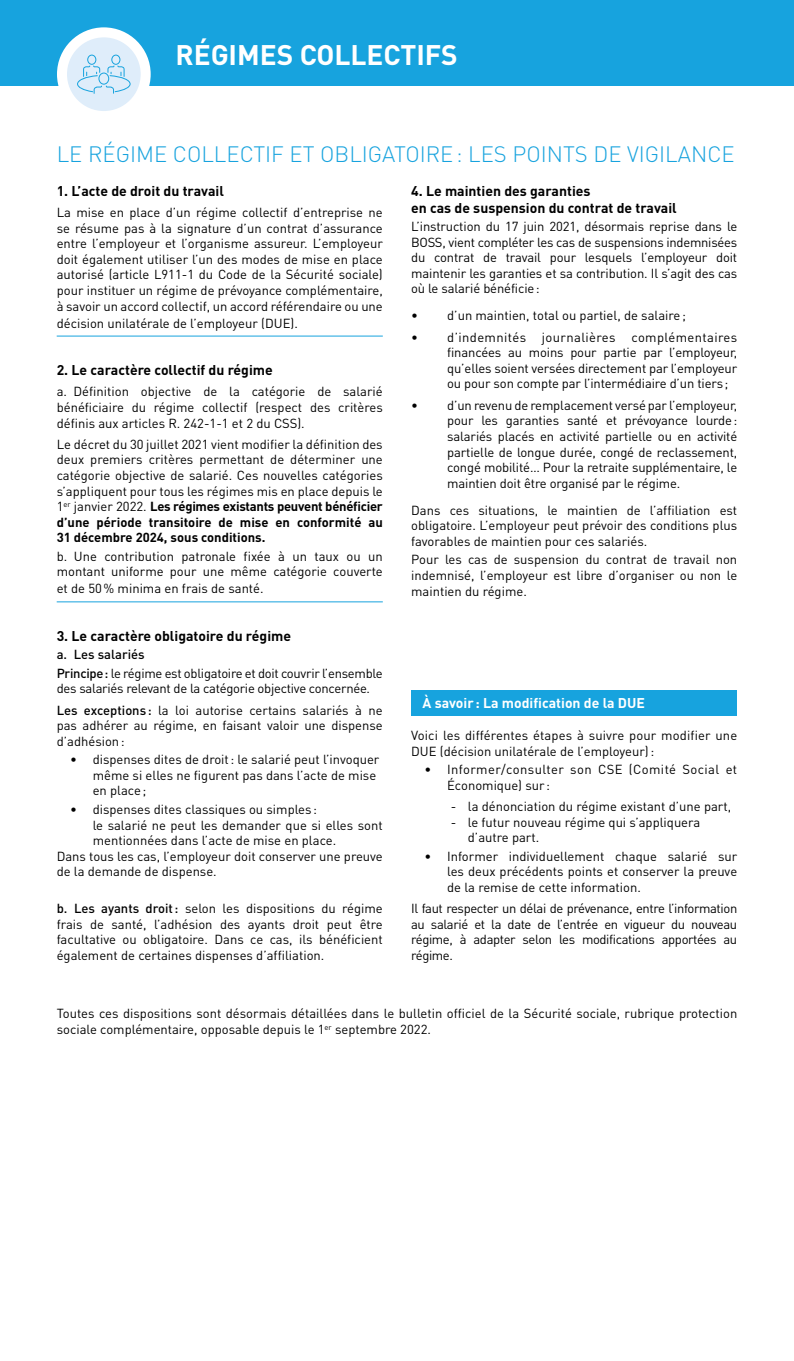
<style>
.page{position:relative;width:794px;height:1361px;background:#fff}
.page>*{position:absolute;margin:0;border:0;box-sizing:border-box;transform-origin:0 0}
.t1{font:700 28px "DIN Pro";color:#fff}
.t2{font:300 22px "DIN Pro";color:#17a3de}
.t3{font:700 14px/16.8px "DIN Pro";color:#000}
.t4{font:700 14px "DIN Pro";color:#fff}
.t5{font:13px/15.6px "DIN Pro";color:#000;text-align:justify}
.t6{font:13px/18.4px "DIN Pro";letter-spacing:-.02em;color:#000}
.t7{font:13px/15.6px "DIN Pro";letter-spacing:.03em;color:#000}
.s1{font-weight:700}
.s2{font-weight:500}
</style>
<div class="page">
<div style="left:411px;top:690px;width:326px;height:25px;background:#17a3de"></div>
<hr style="left:57px;top:335px;width:326px;height:1px;background:#17a3de">
<hr style="left:57px;top:601px;width:326px;height:1px;background:#17a3de">
<div style="left:0;top:0;width:794px;height:85px;background:#17a3de"></div>
<svg style="left:62px;top:32px;width:84px;height:84px;background:#e6f0fb"></svg>
<div style="left:57px;top:27px;width:94px;height:94px;border:10px solid #fff;border-radius:50%"></div>
<svg style="left:77px;top:55px;width:54px;height:39px;background:#c5e3f6"></svg>
<h1 class="t1" style="left:175px;top:37px;width:284px">RÉGIMES COLLECTIFS</h1>
<h2 class="t2" style="left:57px;top:140px;width:679px">LE RÉGIME COLLECTIF ET OBLIGATOIRE: LES POINTS DE VIGILANCE</h2>
<p class="t3" style="left:57px;top:182px;width:169px">1. L’acte de droit du travail</p>
<p class="t5" style="left:57px;top:204px;width:328px">La mise en place d’un régime collectif d’entreprise ne se résume pas à la signature d’un contrat d’assurance entre l’employeur et l’organisme assureur. L’employeur doit également utiliser l’un des modes de mise en place autorisé (article L911-1 du Code de la Sécurité sociale) pour instituer un régime de prévoyance complémentaire, à savoir un accord collectif, un accord référendaire ou une décision unilatérale de l’employeur (DUE).</p>
<p class="t3" style="left:57px;top:361px;width:218px">2. Le caractère collectif du régime</p>
<p class="t5" style="left:57px;top:383px;width:327px">a. Définition objective de la catégorie de salarié bénéficiaire du régime collectif (respect des critères définis aux articles R. 242-1-1 et 2 du CSS).</p>
<p class="t5" style="left:57px;top:436px;width:328px">Le décret du 30 juillet 2021 vient modifier la définition des deux premiers critères permettant de déterminer une catégorie objective de salarié. Ces nouvelles catégories s’appliquent pour tous les régimes mis en place depuis le 1<sup>er</sup> janvier 2022. <span class="s1">Les régimes existants peuvent bénéficier d’une période transitoire de mise en conformité au 31 décembre 2024, sous conditions.</span></p>
<p class="t5" style="left:57px;top:548px;width:328px;line-height:16.2px">b. Une contribution patronale fixée à un taux ou un montant uniforme pour une même catégorie couverte et de 50% minima en frais de santé.</p>
<p class="t3" style="left:57px;top:627px;width:236px">3. Le caractère obligatoire du régime</p>
<p class="t6" style="left:57px;top:645px;width:327px"><span class="s2">a. Les salariés<br>Principe:</span> le régime est obligatoire et doit couvrir l’ensemble</p>
<p class="t6" style="left:57px;top:678px;width:328px;line-height:21.2px">des salariés relevant de la catégorie objective concernée.<br><span class="s2">Les exceptions :</span> la loi autorise certains salariés à ne</p>
<p class="t5" style="left:57px;top:717px;width:328px">pas adhérer au régime, en faisant valoir une dispense d’adhésion:</p>
<p class="t5" style="left:93px;top:751px;width:288px;text-align:left;text-indent:-23px">• dispenses dites de droit: le salarié peut l’invoquer même si elles ne figurent pas dans l’acte de mise en place;</p>
<p class="t5" style="left:70px;top:801px;width:249px">• dispenses dites classiques ou simples :</p>
<p class="t5" style="left:93px;top:817px;width:291px">le salarié ne peut les demander que si elles sont</p>
<p class="t5" style="left:93px;top:832px;width:245px">mentionnées dans l’acte de mise en place.</p>
<p class="t5" style="left:57px;top:848px;width:327px">Dans tous les cas, l’employeur doit conserver une preuve</p>
<p class="t5" style="left:57px;top:863px;width:162px">de la demande de dispense.</p>
<p class="t5" style="left:57px;top:900px;width:328px"><span class="s2">b. Les ayants droit:</span> selon les dispositions du régime frais de santé, l’adhésion des ayants droit peut être facultative ou obligatoire. Dans ce cas, ils bénéficient également de certaines dispenses d’affiliation.</p>
<p class="t3" style="left:411px;top:182px;width:267px">4. Le maintien des garanties<br>en cas de suspension du contrat de travail</p>
<p class="t5" style="left:411px;top:218px;width:328px">L’instruction du 17 juin 2021, désormais reprise dans le BOSS, vient compléter les cas de suspensions indemnisées du contrat de travail pour lesquels l’employeur doit maintenir les garanties et sa contribution. Il s’agit des cas où le salarié bénéficie:</p>
<p class="t5" style="left:411px;top:308px;width:276px">• d’un maintien, total ou partiel, de salaire;</p>
<p class="t5" style="left:447px;top:329px;width:292px;text-indent:-36px">• d’indemnités journalières complémentaires financées au moins pour partie par l’employeur, qu’elles soient versées directement par l’employeur ou pour son compte par l’intermédiaire d’un tiers;</p>
<p class="t5" style="left:447px;top:397px;width:292px;text-indent:-36px">• d’un revenu de remplacement versé par l’employeur, pour les garanties santé et prévoyance lourde: salariés placés en activité partielle ou en activité partielle de longue durée, congé de reclassement, congé mobilité… Pour la retraite supplémentaire, le maintien doit être organisé par le régime.</p>
<p class="t5" style="left:411px;top:502px;width:328px">Dans ces situations, le maintien de l’affiliation est obligatoire. L’employeur peut prévoir des conditions plus favorables de maintien pour ces salariés.</p>
<p class="t5" style="left:411px;top:551px;width:327px">Pour les cas de suspension du contrat de travail non indemnisé, l’employeur est libre d’organiser ou non le maintien du régime.</p>
<p class="t4" style="left:422px;top:693px;width:224px">À savoir : La modification de la DUE</p>
<p class="t5" style="left:411px;top:727px;width:327px">Voici les différentes étapes à suivre pour modifier une<br>DUE (décision unilatérale de l’employeur):</p>
<p class="t7" style="left:447px;top:761px;width:291px;text-indent:-23px">• Informer/consulter son CSE (Comité Social et<br>Économique) sur :</p>
<p class="t5" style="left:451px;top:798px;width:282px">- la dénonciation du régime existant d’une part,</p>
<p class="t5" style="left:468px;top:814px;width:234px;text-indent:-17px">- le futur nouveau régime qui s’appliquera d’autre part.</p>
<p class="t5" style="left:447px;top:848px;width:291px;text-indent:-23px">• Informer individuellement chaque salarié sur les deux précédents points et conserver la preuve de la remise de cette information.</p>
<p class="t5" style="left:411px;top:900px;width:328px">Il faut respecter un délai de prévenance, entre l’information au salarié et la date de l’entrée en vigueur du nouveau régime, à adapter selon les modifications apportées au régime.</p>
<p class="t5" style="left:57px;top:1005px;width:682px">Toutes ces dispositions sont désormais détaillées dans le bulletin officiel de la Sécurité sociale, rubrique protection sociale complémentaire, opposable depuis le 1<sup>er</sup> septembre 2022.</p>
</div>
